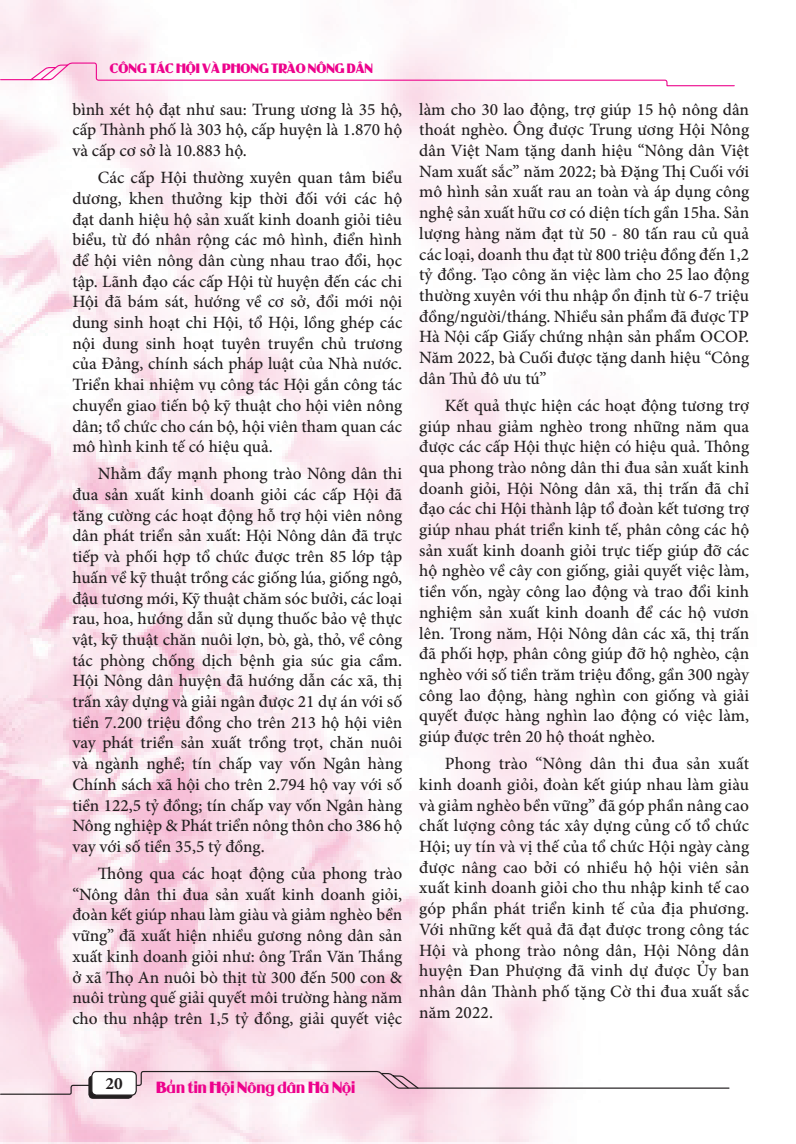
<style>
.page{position:relative;width:796px;height:1144px;background:#fff}
.page>*{position:absolute;margin:0;border:0;box-sizing:border-box;transform-origin:0 0}
.t1{font:500 17.25px/20.7px "Minion Pro";color:#231f20;text-align:justify}
.t2{font:700 17.25px "Minion Pro";color:#231f20}
.t3{font:13.5px "UTM Guanine";color:#ed028c}
.t4{font:11.25px "UTM Guanine";color:#ed028c}
</style>
<div class="page">
<img style="left:0;top:0;width:730px;height:1144px">
<svg style="left:0;top:62px;width:735px;height:25px"></svg>
<div style="left:88px;top:1075px;width:45px;height:24px;background:#231f20;border-radius:5px"></div>
<svg style="left:0;top:1070px;width:729px;height:25px"></svg>
<p class="t4" style="left:110px;top:63px;width:264px">CÔNG TÁC HỘI VÀ PHONG TRÀO NÔNG DÂN</p>
<p class="t1" style="left:72px;top:99px;width:331px">bình xét hộ đạt như sau: Trung ương là 35 hộ, cấp Thành phố là 303 hộ, cấp huyện là 1.870 hộ và cấp cơ sở là 10.883 hộ.</p>
<p class="t1" style="left:72px;top:167px;width:331px;text-indent:26px">Các cấp Hội thường xuyên quan tâm biểu dương, khen thưởng kịp thời đối với các hộ đạt danh hiệu hộ sản xuất kinh doanh giỏi tiêu biểu, từ đó nhân rộng các mô hình, điển hình để hội viên nông dân cùng nhau trao đổi, học tập. Lãnh đạo các cấp Hội từ huyện đến các chi Hội đã bám sát, hướng về cơ sở, đổi mới nội dung sinh hoạt chi Hội, tổ Hội, lồng ghép các nội dung sinh hoạt tuyên truyền chủ trương của Đảng, chính sách pháp luật của Nhà nước.<br>Triển khai nhiệm vụ công tác Hội gắn công tác chuyển giao tiến bộ kỹ thuật cho hội viên nông dân; tổ chức cho cán bộ, hội viên tham quan các mô hình kinh tế có hiệu quả.</p>
<p class="t1" style="left:72px;top:463px;width:331px;text-indent:26px">Nhằm đẩy mạnh phong trào Nông dân thi đua sản xuất kinh doanh giỏi các cấp Hội đã tăng cường các hoạt động hỗ trợ hội viên nông dân phát triển sản xuất: Hội Nông dân đã trực tiếp và phối hợp tổ chức được trên 85 lớp tập huấn về kỹ thuật trồng các giống lúa, giống ngô, đậu tương mới, Kỹ thuật chăm sóc bưởi, các loại rau, hoa, hướng dẫn sử dụng thuốc bảo vệ thực vật, kỹ thuật chăn nuôi lợn, bò, gà, thỏ, về công tác phòng chống dịch bệnh gia súc gia cầm.<br>Hội Nông dân huyện đã hướng dẫn các xã, thị trấn xây dựng và giải ngân được 21 dự án với số tiền 7.200 triệu đồng cho trên 213 hộ hội viên vay phát triển sản xuất trồng trọt, chăn nuôi và ngành nghề; tín chấp vay vốn Ngân hàng Chính sách xã hội cho trên 2.794 hộ vay với số tiền 122,5 tỷ đồng; tín chấp vay vốn Ngân hàng Nông nghiệp &amp; Phát triển nông thôn cho 386 hộ vay với số tiền 35,5 tỷ đồng.</p>
<p class="t1" style="left:72px;top:863px;width:331px;text-indent:26px">Thông qua các hoạt động của phong trào “Nông dân thi đua sản xuất kinh doanh giỏi, đoàn kết giúp nhau làm giàu và giảm nghèo bền vững” đã xuất hiện nhiều gương nông dân sản xuất kinh doanh giỏi như: ông Trần Văn Thắng ở xã Thọ An nuôi bò thịt từ 300 đến 500 con &amp; nuôi trùng quế giải quyết môi trường hàng năm cho thu nhập trên 1,5 tỷ đồng, giải quyết việc</p>
<p class="t1" style="left:419px;top:99px;width:331px">làm cho 30 lao động, trợ giúp 15 hộ nông dân thoát nghèo. Ông được Trung ương Hội Nông dân Việt Nam tặng danh hiệu “Nông dân Việt Nam xuất sắc” năm 2022; bà Đặng Thị Cuối với mô hình sản xuất rau an toàn và áp dụng công nghệ sản xuất hữu cơ có diện tích gần 15ha. Sản lượng hàng năm đạt từ 50 - 80 tấn rau củ quả các loại, doanh thu đạt từ 800 triệu đồng đến 1,2 tỷ đồng. Tạo công ăn việc làm cho 25 lao động thường xuyên với thu nhập ổn định từ 6-7 triệu đồng/người/tháng. Nhiều sản phẩm đã được TP Hà Nội cấp Giấy chứng nhận sản phẩm OCOP.<br>Năm 2022, bà Cuối được tặng danh hiệu “Công dân Thủ đô ưu tú”</p>
<p class="t1" style="left:419px;top:395px;width:331px;text-indent:26px">Kết quả thực hiện các hoạt động tương trợ giúp nhau giảm nghèo trong những năm qua được các cấp Hội thực hiện có hiệu quả. Thông qua phong trào nông dân thi đua sản xuất kinh doanh giỏi, Hội Nông dân xã, thị trấn đã chỉ đạo các chi Hội thành lập tổ đoàn kết tương trợ giúp nhau phát triển kinh tế, phân công các hộ sản xuất kinh doanh giỏi trực tiếp giúp đỡ các hộ nghèo về cây con giống, giải quyết việc làm, tiền vốn, ngày công lao động và trao đổi kinh nghiệm sản xuất kinh doanh để các hộ vươn lên. Trong năm, Hội Nông dân các xã, thị trấn đã phối hợp, phân công giúp đỡ hộ nghèo, cận nghèo với số tiền trăm triệu đồng, gần 300 ngày công lao động, hàng nghìn con giống và giải quyết được hàng nghìn lao động có việc làm, giúp được trên 20 hộ thoát nghèo.</p>
<p class="t1" style="left:419px;top:753px;width:331px;text-indent:26px">Phong trào “Nông dân thi đua sản xuất kinh doanh giỏi, đoàn kết giúp nhau làm giàu và giảm nghèo bền vững” đã góp phần nâng cao chất lượng công tác xây dựng củng cố tổ chức Hội; uy tín và vị thế của tổ chức Hội ngày càng được nâng cao bởi có nhiều hộ hội viên sản xuất kinh doanh giỏi cho thu nhập kinh tế cao góp phần phát triển kinh tế của địa phương.<br>Với những kết quả đã đạt được trong công tác Hội và phong trào nông dân, Hội Nông dân huyện Đan Phượng đã vinh dự được Ủy ban nhân dân Thành phố tặng Cờ thi đua xuất sắc năm 2022.</p>
<p class="t2" style="left:105px;top:1071px;width:19px">20</p>
<p class="t3" style="left:156px;top:1080px;width:200px">Bản tin Hội Nông dân Hà Nội</p>
</div>
